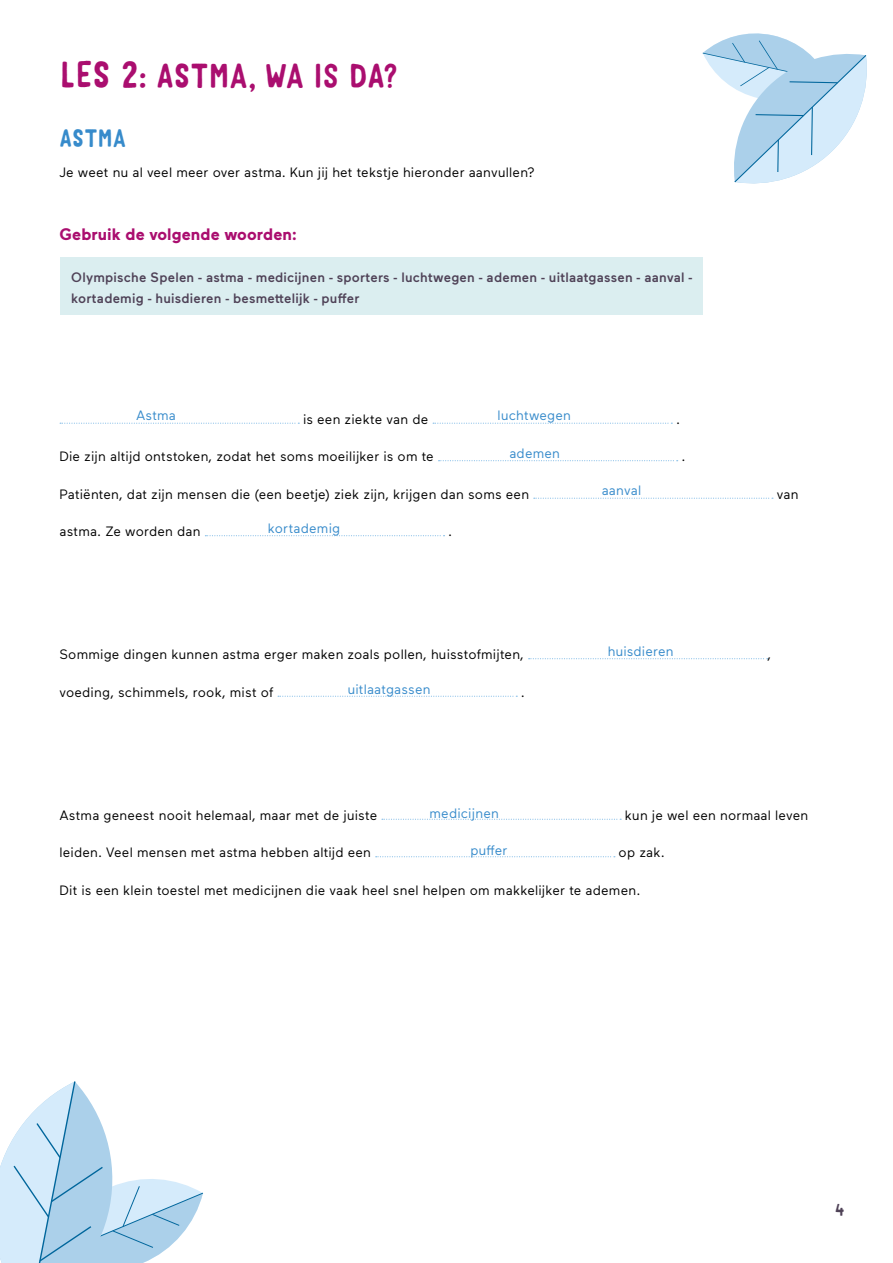
<style>
.page{position:relative;width:893px;height:1263px;background:#fff}
.page>*{position:absolute;margin:0;border:0;box-sizing:border-box;transform-origin:0 0}
.t1{font:33px "Mr Dodo Regular Rounded";letter-spacing:-.01em;color:#aa0e6f}
.t2{font:24px "Mr Dodo Regular Rounded";color:#378bcb}
.t3{font:700 16.5px "Maax";letter-spacing:.005em;color:#aa0e6f}
.t4{font:16.5px "Mr Dodo Regular Rounded";color:#4f4257}
.t5{font:13.5px "Maax";letter-spacing:.015em;color:#000}
.t6{font:500 13.5px/21px "Maax";letter-spacing:.015em;color:#4f4257}
.t7{font:13.5px "Maax";letter-spacing:.015em;color:#378bcb}
.s1{font-size:36px}
</style>
<div class="page">
<div style="left:61px;top:257px;width:642px;height:58px;background:#dbeef0"></div>
<svg style="left:60px;top:423px;width:239px;height:1px"></svg>
<svg style="left:433px;top:423px;width:239px;height:1px"></svg>
<svg style="left:439px;top:460px;width:239px;height:1px"></svg>
<svg style="left:534px;top:498px;width:239px;height:1px"></svg>
<svg style="left:205px;top:535px;width:240px;height:1px"></svg>
<svg style="left:529px;top:658px;width:239px;height:1px"></svg>
<svg style="left:278px;top:696px;width:239px;height:1px"></svg>
<svg style="left:382px;top:819px;width:239px;height:1px"></svg>
<svg style="left:376px;top:856px;width:239px;height:1px"></svg>
<svg style="left:703px;top:33px;width:164px;height:151px"></svg>
<svg style="left:0;top:1081px;width:203px;height:182px"></svg>
<h1 class="t1" style="left:60px;top:56px;width:340px"><span class="s1">LES 2:</span> ASTMA, WA IS DA?</h1>
<h2 class="t2" style="left:60px;top:124px;width:68px">ASTMA</h2>
<p class="t5" style="left:60px;top:164px;width:477px">Je weet nu al veel meer over astma. Kun jij het tekstje hieronder aanvullen?</p>
<p class="t3" style="left:60px;top:223px;width:239px">Gebruik de volgende woorden:</p>
<p class="t6" style="left:71px;top:266px;width:623px">Olympische Spelen - astma - medicijnen - sporters - luchtwegen - ademen - uitlaatgassen - aanval - kortademig - huisdieren - besmettelijk - puffer</p>
<p class="t7" style="left:136px;top:406px;width:41px">Astma</p>
<p class="t7" style="left:497px;top:406px;width:75px">luchtwegen</p>
<p class="t7" style="left:509px;top:445px;width:52px">ademen</p>
<p class="t5" style="left:303px;top:410px;width:127px">is een ziekte van de</p>
<p class="t5" style="left:676px;top:410px;width:6px">.</p>
<p class="t5" style="left:60px;top:448px;width:376px">Die zijn altijd ontstoken, zodat het soms moeilijker is om te</p>
<p class="t5" style="left:681px;top:448px;width:6px">.</p>
<p class="t5" style="left:60px;top:485px;width:471px">Patiënten, dat zijn mensen die (een beetje) ziek zijn, krijgen dan soms een</p>
<p class="t5" style="left:777px;top:485px;width:23px">van</p>
<p class="t5" style="left:60px;top:523px;width:143px">astma. Ze worden dan</p>
<p class="t5" style="left:448px;top:523px;width:6px">.</p>
<p class="t7" style="left:602px;top:482px;width:41px">aanval</p>
<p class="t7" style="left:268px;top:519px;width:74px">kortademig</p>
<p class="t7" style="left:608px;top:642px;width:68px">huisdieren</p>
<p class="t5" style="left:60px;top:646px;width:466px">Sommige dingen kunnen astma erger maken zoals pollen, huisstofmijten,</p>
<p class="t5" style="left:767px;top:646px;width:5px">,</p>
<p class="t5" style="left:60px;top:683px;width:215px">voeding, schimmels, rook, mist of</p>
<p class="t5" style="left:521px;top:683px;width:6px">.</p>
<p class="t7" style="left:348px;top:680px;width:84px">uitlaatgassen</p>
<p class="t7" style="left:429px;top:804px;width:71px">medicijnen</p>
<p class="t7" style="left:470px;top:842px;width:39px">puffer</p>
<p class="t5" style="left:60px;top:806px;width:319px">Astma geneest nooit helemaal, maar met de juiste</p>
<p class="t5" style="left:625px;top:806px;width:185px">kun je wel een normaal leven</p>
<p class="t5" style="left:60px;top:844px;width:313px">leiden. Veel mensen met astma hebben altijd een</p>
<p class="t5" style="left:619px;top:844px;width:48px">op zak.</p>
<p class="t5" style="left:60px;top:881px;width:582px">Dit is een klein toestel met medicijnen die vaak heel snel helpen om makkelijker te ademen.</p>
<p class="t4" style="left:835px;top:1200px;width:11px">4</p>
</div>
